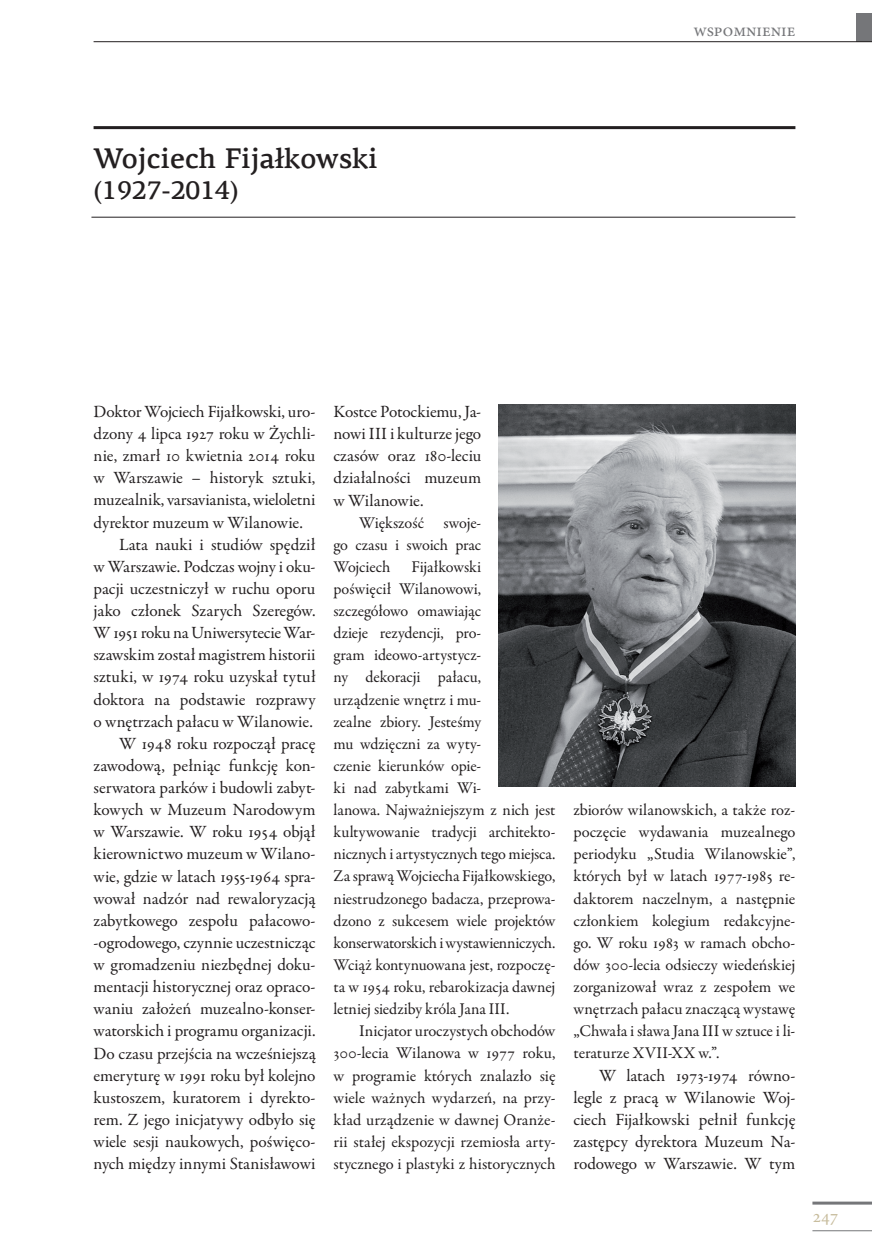
<style>
.page{position:relative;width:872px;height:1255px;background:#fff}
.page>*{position:absolute;margin:0;border:0;box-sizing:border-box;transform-origin:0 0}
.t1{font:500 28.5px "PF Agora Serif Pro";color:#231f20}
.t2{font:500 25.5px "PF Agora Serif Pro";color:#231f20}
.t3{font:18px "Minion Pro";color:#757679}
.t4{font:18px "Minion Pro";color:#c8bd9e}
.t5{font:17.25px/22px "Garamond Premr Pro";letter-spacing:-.005em;color:#231f20;text-align:justify}
.t6{font:16.5px/22px "Garamond Premr Pro";letter-spacing:-.005em;color:#231f20;text-align:justify}
</style>
<div class="page">
<div style="left:856px;top:13px;width:16px;height:29px;background:#757679"></div>
<hr style="left:94px;top:41px;width:778px;height:1px;background:#231f20">
<hr style="left:812px;top:1201px;width:60px;height:3px;background:#757679">
<hr style="left:812px;top:1230px;width:60px;height:1px;background:#757679">
<hr style="left:94px;top:126px;width:701px;height:3px;background:#231f20">
<hr style="left:91px;top:217px;width:704px;height:1px;background:#231f20">
<img style="left:498px;top:404px;width:297px;height:382px">
<h1 class="t1" style="left:94px;top:141px;width:286px">Wojciech Fijałkowski</h1>
<h2 class="t2" style="left:94px;top:174px;width:147px">(1927-2014)</h2>
<p class="t3" style="left:693px;top:18px;width:103px">wspomnienie</p>
<p class="t5" style="left:94px;top:401px;width:223px">Doktor Wojciech Fijałkowski, uro-</p>
<p class="t5" style="left:94px;top:423px;width:223px">dzony 4 lipca 1927 roku w Żychli-</p>
<p class="t5" style="left:94px;top:445px;width:223px">nie, zmarł 10 kwietnia 2014 roku</p>
<p class="t5" style="left:94px;top:467px;width:223px">w Warszawie – historyk sztuki,</p>
<p class="t5" style="left:94px;top:489px;width:223px">muzealnik, varsavianista, wieloletni</p>
<p class="t5" style="left:94px;top:511px;width:211px">dyrektor muzeum w Wilanowie.</p>
<p class="t5" style="left:119px;top:533px;width:198px">Lata nauki i studiów spędził</p>
<p class="t5" style="left:94px;top:555px;width:223px">w Warszawie. Podczas wojny i oku-</p>
<p class="t5" style="left:94px;top:578px;width:223px">pacji uczestniczył w ruchu oporu</p>
<p class="t5" style="left:94px;top:600px;width:223px">jako członek Szarych Szeregów.</p>
<p class="t5" style="left:94px;top:622px;width:223px">W 1951 roku na Uniwersytecie War-</p>
<p class="t5" style="left:94px;top:644px;width:223px">szawskim został magistrem historii</p>
<p class="t5" style="left:94px;top:666px;width:223px">sztuki, w 1974 roku uzyskał tytuł</p>
<p class="t5" style="left:94px;top:688px;width:223px">doktora na podstawie rozprawy</p>
<p class="t5" style="left:94px;top:710px;width:221px">o wnętrzach pałacu w Wilanowie.</p>
<p class="t5" style="left:119px;top:732px;width:198px">W 1948 roku rozpoczął pracę</p>
<p class="t5" style="left:94px;top:754px;width:223px">zawodową, pełniąc funkcję kon-</p>
<p class="t5" style="left:94px;top:777px;width:223px">serwatora parków i budowli zabyt-</p>
<p class="t5" style="left:94px;top:799px;width:223px">kowych w Muzeum Narodowym</p>
<p class="t5" style="left:94px;top:821px;width:223px">w Warszawie. W roku 1954 objął</p>
<p class="t5" style="left:94px;top:843px;width:223px">kierownictwo muzeum w Wilano-</p>
<p class="t5" style="left:94px;top:865px;width:223px">wie, gdzie w latach 1955-1964 spra-</p>
<p class="t5" style="left:94px;top:887px;width:223px">wował nadzór nad rewaloryzacją</p>
<p class="t5" style="left:94px;top:909px;width:223px">zabytkowego zespołu pałacowo-</p>
<p class="t5" style="left:94px;top:931px;width:223px">-ogrodowego, czynnie uczestnicząc</p>
<p class="t5" style="left:94px;top:954px;width:223px">w gromadzeniu niezbędnej doku-</p>
<p class="t5" style="left:94px;top:976px;width:223px">mentacji historycznej oraz opraco-</p>
<p class="t5" style="left:94px;top:998px;width:223px">waniu założeń muzealno-konser-</p>
<p class="t5" style="left:94px;top:1020px;width:223px">watorskich i programu organizacji.</p>
<p class="t5" style="left:94px;top:1042px;width:223px">Do czasu przejścia na wcześniejszą</p>
<p class="t5" style="left:94px;top:1064px;width:223px">emeryturę w 1991 roku był kolejno</p>
<p class="t5" style="left:94px;top:1086px;width:223px">kustoszem, kuratorem i dyrekto-</p>
<p class="t5" style="left:94px;top:1108px;width:223px">rem. Z jego inicjatywy odbyło się</p>
<p class="t5" style="left:94px;top:1130px;width:223px">wiele sesji naukowych, poświęco-</p>
<p class="t5" style="left:94px;top:1153px;width:223px">nych między innymi Stanisławowi</p>
<p class="t5" style="left:333px;top:401px;width:149px">Kostce Potockiemu, Ja&shy;nowi III i kulturze jego czasów oraz 180-leciu działalności muzeum w Wilanowie.</p>
<p class="t6" style="left:333px;top:511px;width:149px;text-indent:26px">Większość swoje&shy;go czasu i swoich prac Wojciech</p>
<p class="t6" style="left:333px;top:556px;width:223px;text-align:left;text-indent:78px">Fijałkowski<br>poświęcił Wilanowowi, szczegółowo omawiając<br>dzieje rezydencji, pro-<br>gram ideowo-artystycz-<br>ny dekoracji pałacu,<br>urządzenie wnętrz i mu-<br>zealne zbiory. Jesteśmy<br>mu wdzięczni za wyty-<br>czenie kierunków opie-<br>ki nad zabytkami Wi-<br>lanowa. Najważniejszym z nich jest kultywowanie tradycji architekto&shy;nicznych i artystycznych tego miejsca.<br>Za sprawą Wojciecha Fijałkowskiego, niestrudzonego badacza, przeprowa&shy;dzono z sukcesem wiele projektów konserwatorskich i wystawienniczych.<br>Wciąż kontynuowana jest, rozpoczę&shy;ta w 1954 roku, rebarokizacja dawnej letniej siedziby króla Jana III.</p>
<p class="t6" style="left:333px;top:1020px;width:223px;text-indent:26px">Inicjator uroczystych obchodów 300-lecia Wilanowa w 1977 roku, w programie których znalazło się wiele ważnych wydarzeń, na przy&shy;kład urządzenie w dawnej Oranże&shy;rii stałej ekspozycji rzemiosła arty&shy;stycznego i plastyki z historycznych</p>
<p class="t6" style="left:573px;top:799px;width:223px">zbiorów wilanowskich, a także roz&shy;poczęcie wydawania muzealnego periodyku „Studia Wilanowskie”, których był w latach 1977-1985 re&shy;daktorem naczelnym, a następnie członkiem kolegium redakcyjne&shy;go. W roku 1983 w ramach obcho&shy;dów 300-lecia odsieczy wiedeńskiej zorganizował wraz z zespołem we wnętrzach pałacu znaczącą wystawę „Chwała i sława Jana III w sztuce i li&shy;teraturze XVII-XX w.”.</p>
<p class="t5" style="left:573px;top:1064px;width:223px;text-indent:26px">W latach 1973-1974 równo&shy;legle z pracą w Wilanowie Woj&shy;ciech Fijałkowski pełnił funkcję zastępcy dyrektora Muzeum Na&shy;rodowego w Warszawie. W tym</p>
<p class="t4" style="left:812px;top:1203px;width:28px">247</p>
</div>
